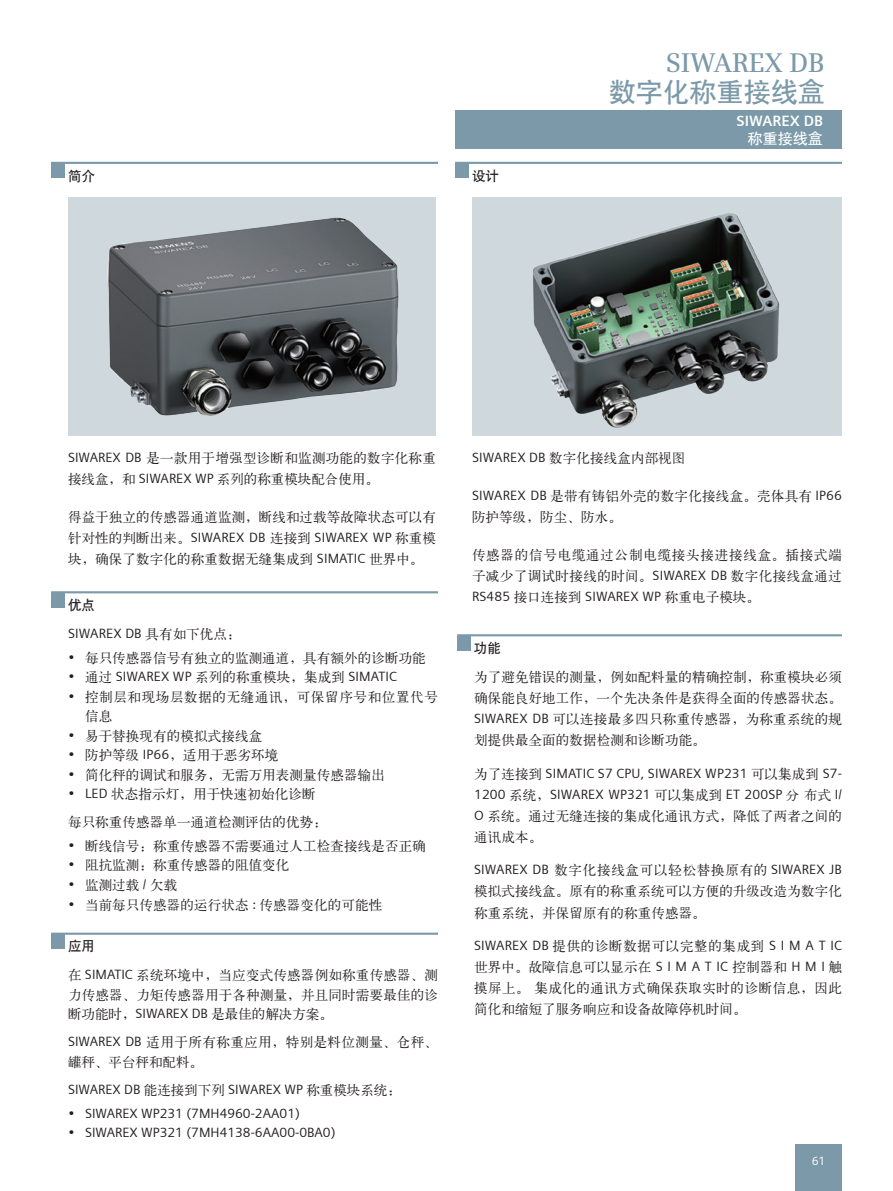
<style>
.page{position:relative;width:893px;height:1191px;background:#fff}
.page>*{position:absolute;margin:0;border:0;box-sizing:border-box;transform-origin:0 0}
.t1{font:600 27px "Siemens Serif";color:#7b99a9}
.t2{font:27px "H Yb 1 gj";color:#7b99a9}
.t3{font:700 15px "Siemens Sans";color:#fff}
.t4{font:15px "H Yb 1 gj";color:#fff}
.内文2{font:13.5px/21px "H Ya 1 gj";letter-spacing:.01em;color:#231f20;text-align:justify}
.内文2-2{font:13.5px/21px "Siemens Sans";color:#231f20;text-align:justify}
.内文2-3{font:13.5px/19.5px "H Ya 1 gj";letter-spacing:.035em;color:#231f20}
.内文2-4{font:13.5px/19.5px "H Ya 1 gj";letter-spacing:.05em;color:#231f20}
.t5{font:13.5px "H Yb 1 gj";color:#231f20}
.t6{font:12px "Siemens Sans";color:#fff}
.s1{font-family:"Siemens Sans"}
.s2{font-family:"H Ya 1 gj"}
</style>
<div class="page">
<div style="left:795px;top:1144px;width:47px;height:47px;background:#7b99a9"></div>
<div style="left:455px;top:111px;width:387px;height:38px;background:#7b99a9"></div>
<div style="left:51px;top:163px;width:13px;height:15px;background:#7b99a9"></div>
<div style="left:455px;top:163px;width:13px;height:15px;background:#7b99a9"></div>
<hr style="left:51px;top:162px;width:387px;height:2px;background:#7b99a9">
<hr style="left:455px;top:162px;width:387px;height:2px;background:#7b99a9">
<div style="left:68px;top:198px;width:368px;height:238px;background:#cfd8dd"></div>
<div style="left:472px;top:198px;width:370px;height:238px;background:#cfd8dd"></div>
<div style="left:51px;top:593px;width:13px;height:14px;background:#7b99a9"></div>
<div style="left:457px;top:636px;width:13px;height:14px;background:#7b99a9"></div>
<div style="left:51px;top:934px;width:13px;height:14px;background:#7b99a9"></div>
<hr style="left:51px;top:591px;width:387px;height:2px;background:#7b99a9">
<hr style="left:457px;top:634px;width:385px;height:2px;background:#7b99a9">
<hr style="left:51px;top:932px;width:387px;height:2px;background:#7b99a9">
<img style="left:107px;top:218px;width:292px;height:198px">
<img style="left:533px;top:212px;width:247px;height:216px">
<h1 class="t1" style="left:666px;top:46px;width:161px">SIWAREX DB</h1>
<h1 class="t2" style="left:609px;top:78px;width:217px">数字化称重接线盒</h1>
<p class="t5" style="left:68px;top:169px;width:28px">简介</p>
<p class="t5" style="left:472px;top:169px;width:28px">设计</p>
<p class="t3" style="left:736px;top:113px;width:88px">SIWAREX DB</p>
<p class="t4" style="left:748px;top:131px;width:77px">称重接线盒</p>
<p class="内文2" style="left:68px;top:447px;width:369px"><span class="s1">SIWAREX DB</span> 是一款用于增强型诊断和监测功能的数字化称重接线盒，和 <span class="s1">SIWAREX WP</span> 系列的称重模块配合使用。</p>
<p class="内文2" style="left:68px;top:506px;width:369px">得益于独立的传感器通道监测，断线和过载等故障状态可以有针对性的判断出来。<span class="s1">SIWAREX DB</span> 连接到 <span class="s1">SIWAREX WP</span> 称重模块，确保了数字化的称重数据无缝集成到 <span class="s1">SIMATIC</span> 世界中。</p>
<p class="t5" style="left:68px;top:598px;width:28px">优点</p>
<p class="内文2-2" style="left:68px;top:623px;width:174px">SIWAREX DB <span class="s2">具有如下优点：</span></p>
<p class="内文2" style="left:68px;top:647px;width:359px"><span class="s1">•</span> 每只传感器信号有独立的监测通道，具有额外的诊断功能</p>
<p class="内文2-2" style="left:68px;top:666px;width:331px">• <span class="s2">通过</span> SIWAREX WP <span class="s2">系列的称重模块，集成到</span> SIMATIC</p>
<p class="内文2-4" style="left:85px;top:687px;width:354px;text-indent:-17px"><span class="s1">•</span> 控制层和现场层数据的无缝通讯，可保留序号和位置代号信息</p>
<p class="内文2" style="left:68px;top:725px;width:196px"><span class="s1">•</span> 易于替换现有的模拟式接线盒</p>
<p class="内文2" style="left:68px;top:744px;width:212px"><span class="s1">•</span> 防护等级 <span class="s1">IP66</span>，适用于恶劣环境</p>
<p class="内文2" style="left:68px;top:764px;width:318px"><span class="s1">•</span> 简化秤的调试和服务，无需万用表测量传感器输出</p>
<p class="内文2" style="left:68px;top:783px;width:249px"><span class="s1">• LED</span> 状态指示灯，用于快速初始化诊断</p>
<p class="内文2" style="left:68px;top:811px;width:260px">每只称重传感器单一通道检测评估的优势：</p>
<p class="内文2" style="left:68px;top:835px;width:359px"><span class="s1">•</span> 断线信号：称重传感器不需要通过人工检查接线是否正确</p>
<p class="内文2" style="left:68px;top:855px;width:223px"><span class="s1">•</span> 阻抗监测：称重传感器的阻值变化</p>
<p class="内文2" style="left:68px;top:874px;width:111px"><span class="s1">•</span> 监测过载 <span class="s1">/</span> 欠载</p>
<p class="内文2" style="left:68px;top:894px;width:316px"><span class="s1">•</span> 当前每只传感器的运行状态 <span class="s1">:</span> 传感器变化的可能性</p>
<p class="t5" style="left:68px;top:939px;width:28px">应用</p>
<p class="内文2" style="left:68px;top:965px;width:372px;line-height:19.5px">在 <span class="s1">SIMATIC</span> 系统环境中，当应变式传感器例如称重传感器、测力传感器、力矩传感器用于各种测量，并且同时需要最佳的诊断功能时，<span class="s1">SIWAREX DB</span> 是最佳的解决方案。</p>
<p class="内文2-3" style="left:68px;top:1032px;width:371px"><span class="s1">SIWAREX DB</span> 适用于所有称重应用，特别是料位测量、仓秤、罐秤、平台秤和配料。</p>
<p class="内文2-2" style="left:68px;top:1078px;width:334px">SIWAREX DB <span class="s2">能连接到下列</span> SIWAREX WP <span class="s2">称重模块系统：</span></p>
<p class="内文2-2" style="left:68px;top:1102px;width:233px">• SIWAREX WP231 (7MH4960-2AA01)</p>
<p class="内文2-2" style="left:68px;top:1122px;width:269px">• SIWAREX WP321 (7MH4138-6AA00-0BA0)</p>
<p class="内文2" style="left:472px;top:447px;width:215px"><span class="s1">SIWAREX DB</span> 数字化接线盒内部视图</p>
<p class="内文2" style="left:472px;top:485px;width:371px"><span class="s1">SIWAREX DB</span> 是带有铸铝外壳的数字化接线盒。壳体具有 <span class="s1">IP66</span>防护等级，防尘、防水。</p>
<p class="内文2" style="left:472px;top:544px;width:371px">传感器的信号电缆通过公制电缆接头接进接线盒。插接式端子减少了调试时接线的时间。<span class="s1">SIWAREX DB</span> 数字化接线盒通过<span class="s1">RS485</span> 接口连接到 <span class="s1">SIWAREX WP</span> 称重电子模块。</p>
<p class="t5" style="left:474px;top:641px;width:28px">功能</p>
<p class="内文2" style="left:474px;top:666px;width:369px">为了避免错误的测量，例如配料量的精确控制，称重模块必须确保能良好地工作，一个先决条件是获得全面的传感器状态。<span class="s1">SIWAREX DB</span> 可以连接最多四只称重传感器，为称重系统的规划提供最全面的数据检测和诊断功能。</p>
<p class="内文2-2" style="left:474px;top:762px;width:369px"><span class="s2">为了连接到</span> SIMATIC S7 CPU, SIWAREX WP231 <span class="s2">可以集成到</span> S7- 1200 <span class="s2">系统，</span>SIWAREX WP321 <span class="s2">可以集成到</span> ET 200SP <span class="s2">分布式</span> I/ O <span class="s2">系统。通过无缝连接的集成化通讯方式，降低了两者之间的通讯成本。</span></p>
<p class="内文2" style="left:474px;top:860px;width:369px"><span class="s1">SIWAREX DB</span> 数字化接线盒可以轻松替换原有的 <span class="s1">SIWAREX JB</span>模拟式接线盒。原有的称重系统可以方便的升级改造为数字化称重系统，并保留原有的称重传感器。</p>
<p class="内文2" style="left:474px;top:935px;width:369px"><span class="s1">SIWAREX DB</span> 提供的诊断数据可以完整的集成到 <span class="s1">S I M A T IC</span>世界中。故障信息可以显示在 <span class="s1">S I M A T IC</span> 控制器和 <span class="s1">H M I</span> 触摸屏上。集成化的通讯方式确保获取实时的诊断信息，因此简化和缩短了服务响应和设备故障停机时间。</p>
<p class="t6" style="left:812px;top:1153px;width:15px">61</p>
</div>
